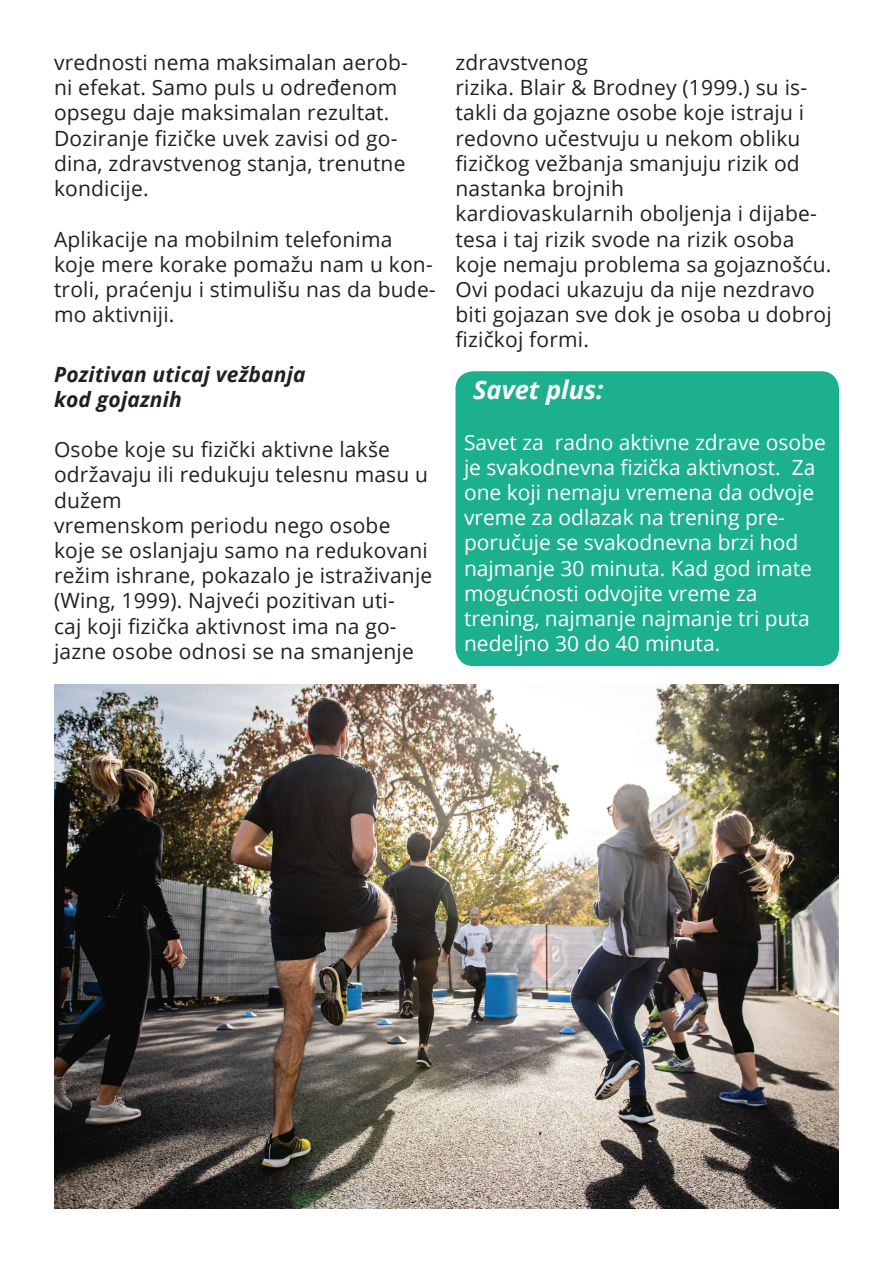
<style>
.page{position:relative;width:893px;height:1263px;background:#fff}
.page>*{position:absolute;margin:0;border:0;box-sizing:border-box;transform-origin:0 0}
.t1{font:italic 700 25.5px "Open Sans";color:#fff}
.t2{font:21px/25.2px "Open Sans";letter-spacing:.01em;color:#231f20}
.t3{font:21px/25.2px "Open Sans";color:#fff}
.t4{font:italic 700 21px/25.2px "Open Sans";letter-spacing:.01em;color:#231f20}
</style>
<div class="page">
<img style="left:54px;top:684px;width:785px;height:525px">
<div style="left:455px;top:371px;width:384px;height:295px;background:#1db08f;border-radius:18px"></div>
<p class="t2" style="left:54px;top:49px;width:355px">vrednosti nema maksimalan aerob&shy;ni efekat. Samo puls u određenom opsegu daje maksimalan rezultat.<br>Doziranje fizičke uvek zavisi od go&shy;dina, zdravstvenog stanja, trenutne kondicije.</p>
<p class="t2" style="left:54px;top:226px;width:383px">Aplikacije na mobilnim telefonima koje mere korake pomažu nam u kon&shy;troli, praćenju i stimulišu nas da bude&shy;mo aktivniji.</p>
<p class="t4" style="left:54px;top:361px;width:253px">Pozitivan uticaj vežbanja kod gojaznih</p>
<p class="t2" style="left:54px;top:436px;width:380px">Osobe koje su fizički aktivne lakše održavaju ili redukuju telesnu masu u dužem<br>vremenskom periodu nego osobe koje se oslanjaju samo na redukovani režim ishrane, pokazalo je istraživanje (Wing, 1999). Najveći pozitivan uti-<br>caj koji fizička aktivnost ima na go&shy;jazne osobe odnosi se na smanjenje</p>
<p class="t2" style="left:455px;top:49px;width:378px">zdravstvenog<br>rizika. Blair &amp; Brodney (1999.) su is&shy;takli da gojazne osobe koje istraju i redovno učestvuju u nekom obliku fizičkog vežbanja smanjuju rizik od nastanka brojnih<br>kardiovaskularnih oboljenja i dijabe&shy;tesa i taj rizik svode na rizik osoba koje nemaju problema sa gojaznošću.<br>Ovi podaci ukazuju da nije nezdravo biti gojazan sve dok je osoba u dobroj fizičkoj formi.</p>
<p class="t1" style="left:473px;top:372px;width:132px">Savet plus:</p>
<p class="t3" style="left:464px;top:429px;width:363px">Savet za radno aktivne zdrave osobe je svakodnevna fizička aktivnost. Za one koji nemaju vremena da odvoje vreme za odlazak na trening pre&shy;poručuje se svakodnevna brzi hod najmanje 30 minuta. Kad god imate mogućnosti odvojite vreme za trening, najmanje najmanje tri puta nedeljno 30 do 40 minuta.</p>
</div>
